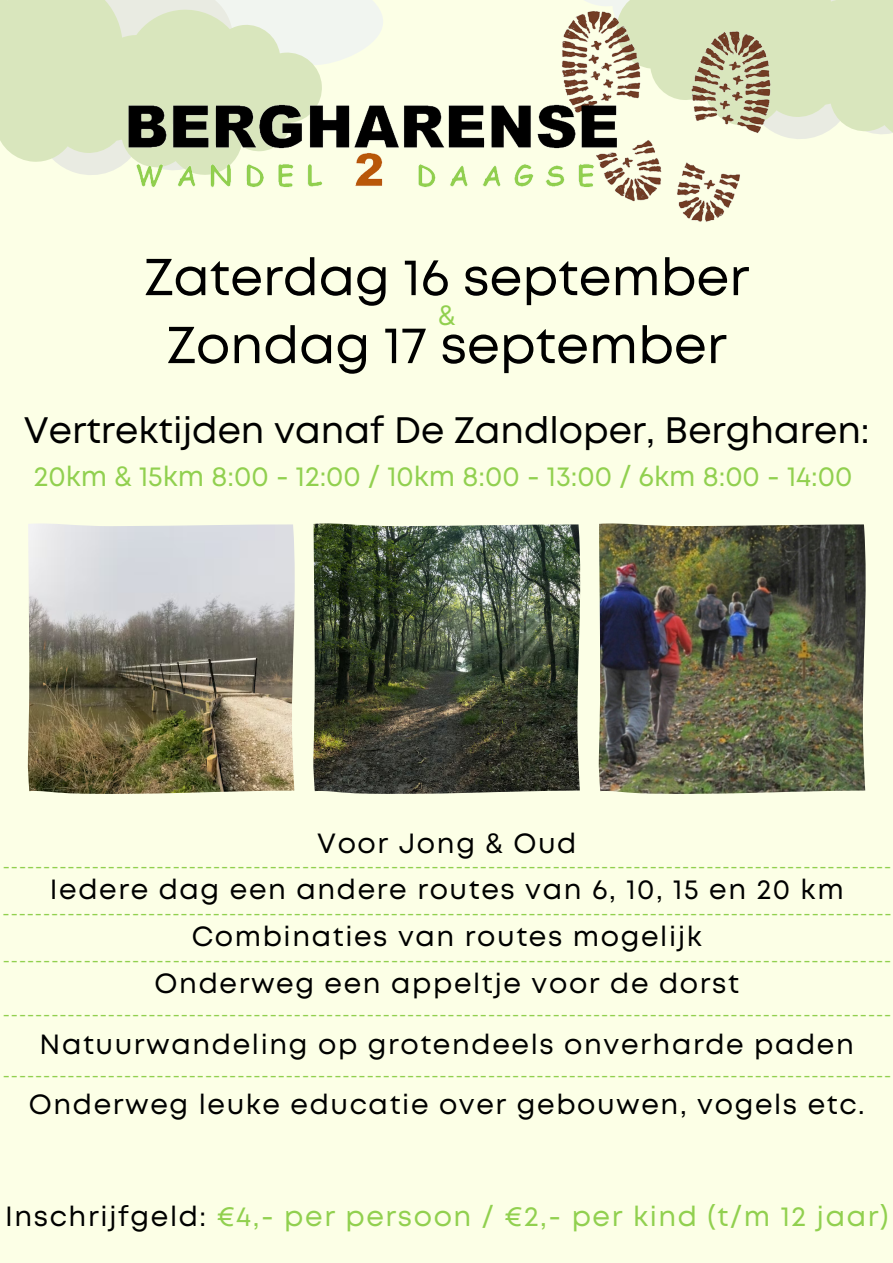
<style>
.page{position:relative;width:893px;height:1263px;background:#fcffe6}
.page>*{position:absolute;margin:0;border:0;box-sizing:border-box;transform-origin:0 0}
.t1{font:51.75px "Mont";color:#000}
.t2{font:36.75px "Mont";color:#000}
.t3{font:27.75px "Mont";letter-spacing:.06em;color:#000}
.t4{font:27.75px "Mont";letter-spacing:.06em;color:#91d04f}
.t5{font:27.75px "Mont";color:#91d04f}
.t6{font:15.75px "Mont";color:#91d04f}
.s1{color:#000}
</style>
<div class="page">
<svg style="left:0;top:0;width:118px;height:175px;background:#dce7c1"></svg>
<svg style="left:775px;top:0;width:118px;height:139px;background:#dce7c2"></svg>
<img style="left:28px;top:524px;width:267px;height:270px">
<img style="left:313px;top:523px;width:267px;height:271px">
<img style="left:599px;top:523px;width:267px;height:271px">
<img style="left:118px;top:0;width:657px;height:222px">
<p class="t1" style="left:144px;top:258px;width:606px">Zaterdag 16 september</p>
<p class="t1" style="left:167px;top:326px;width:561px">Zondag 17 september</p>
<p class="t4" style="left:438px;top:305px;width:19px">&amp;</p>
<p class="t2" style="left:24px;top:416px;width:847px">Vertrektijden vanaf De Zandloper, Bergharen:</p>
<p class="t5" style="left:34px;top:466px;width:820px">20km &amp; 15km 8:00 - 12:00 / 10km 8:00 - 13:00 / 6km 8:00 - 14:00</p>
<p class="t3" style="left:317px;top:832px;width:261px">Voor Jong &amp; Oud</p>
<p class="t6" style="left:3px;top:861px;width:890px">--------------------------------------------------------------------------------------------------------------</p>
<p class="t3" style="left:50px;top:879px;width:795px">Iedere dag een andere routes van 6, 10, 15 en 20 km</p>
<p class="t6" style="left:3px;top:908px;width:890px">--------------------------------------------------------------------------------------------------------------</p>
<p class="t3" style="left:192px;top:926px;width:512px">Combinaties van routes mogelijk</p>
<p class="t6" style="left:3px;top:954px;width:890px">--------------------------------------------------------------------------------------------------------------</p>
<p class="t3" style="left:155px;top:973px;width:586px">Onderweg een appeltje voor de dorst</p>
<p class="t6" style="left:3px;top:1008px;width:890px">--------------------------------------------------------------------------------------------------------------</p>
<p class="t3" style="left:40px;top:1033px;width:816px">Natuurwandeling op grotendeels onverharde paden</p>
<p class="t6" style="left:3px;top:1069px;width:890px">--------------------------------------------------------------------------------------------------------------</p>
<p class="t3" style="left:29px;top:1094px;width:837px">Onderweg leuke educatie over gebouwen, vogels etc.</p>
<p class="t4" style="left:5px;top:1206px;width:885px"><span class="s1">Inschrijfgeld:</span> €4,- per persoon / €2,- per kind (t/m 12 jaar)</p>
</div>
